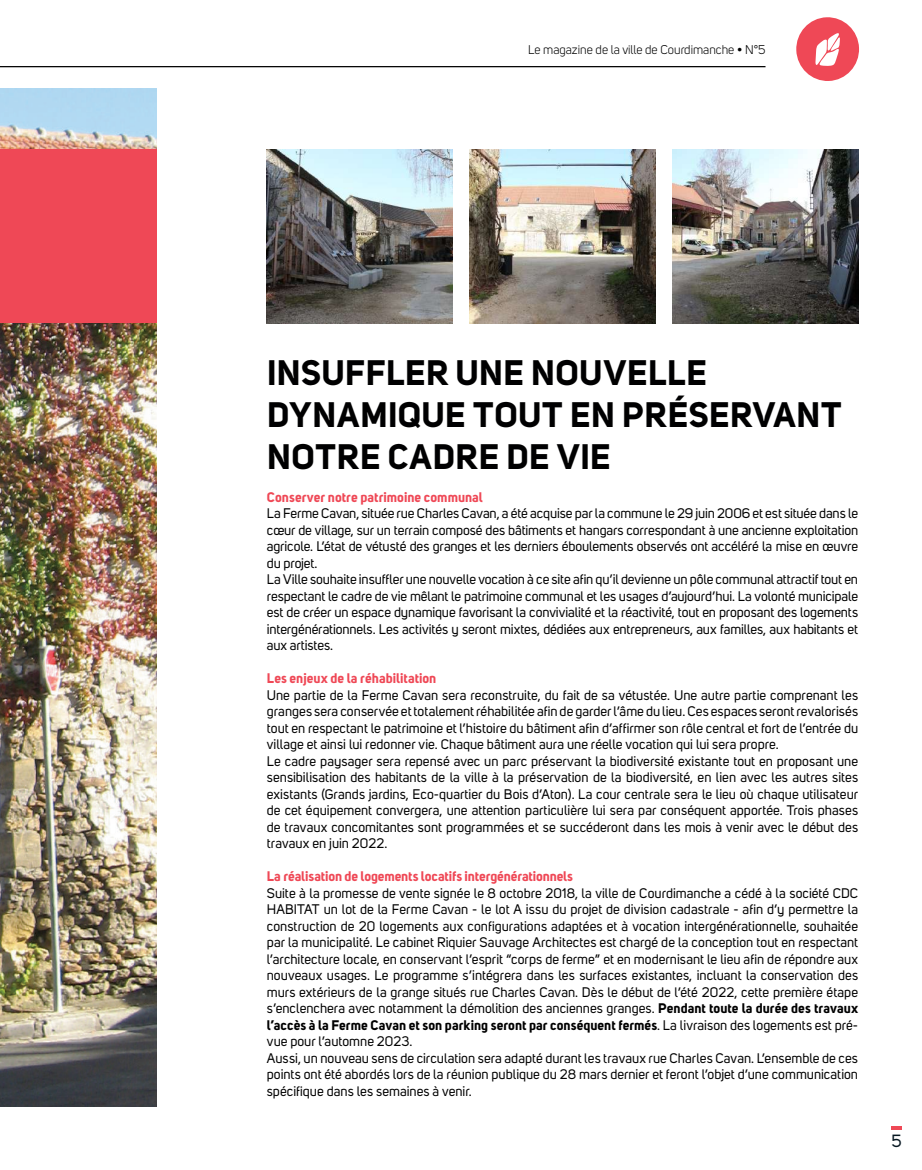
<style>
.page{position:relative;width:922px;height:1170px;background:#fff}
.page>*{position:absolute;margin:0;border:0;box-sizing:border-box;transform-origin:0 0}
.t1{font:700 35px/42px "Uni Sans";letter-spacing:.015em;color:#000001}
.t2{font:17.5px "Uni Sans";color:#071822}
.t3{font:13.75px/16.5px "Uni Sans";color:#000001}
.t4{font:700 13.75px "Uni Sans";color:#ef4856}
.t5{font:12.5px "Uni Sans";color:#000001}
.s1{font-weight:700}
</style>
<div class="page">
<hr style="left:0;top:66px;width:765px;height:1px;background:#000001">
<svg style="left:891px;top:1126px;width:10px;height:3px"></svg>
<img style="left:0;top:89px;width:156px;height:1017px">
<div style="left:0;top:149px;width:156px;height:174px;background:#ef4856"></div>
<img style="left:267px;top:149px;width:185px;height:174px">
<img style="left:469px;top:149px;width:186px;height:174px">
<img style="left:672px;top:149px;width:185px;height:174px">
<svg style="left:796px;top:17px;width:63px;height:64px"></svg>
<p class="t5" style="left:528px;top:43px;width:239px">Le magazine de la ville de Courdimanche • N°5</p>
<h1 class="t1" style="left:267px;top:351px;width:575px">INSUFFLER UNE NOUVELLE<br>DYNAMIQUE TOUT EN PRÉSERVANT<br>NOTRE CADRE DE VIE</h1>
<p class="t4" style="left:267px;top:488px;width:217px">Conserver notre patrimoine communal</p>
<p class="t3" style="left:267px;top:505px;width:592px">La Ferme Cavan, située rue Charles Cavan, a été acquise par la commune le 29 juin 2006 et est située dans le cœur de village, sur un terrain composé des bâtiments et hangars correspondant à une ancienne exploitation agricole. L’état de vétusté des granges et les derniers éboulements observés ont accéléré la mise en œuvre du projet.<br>La Ville souhaite insuffler une nouvelle vocation à ce site afin qu’il devienne un pôle communal attractif tout en respectant le cadre de vie mêlant le patrimoine communal et les usages d’aujourd’hui. La volonté municipale est de créer un espace dynamique favorisant la convivialité et la réactivité, tout en proposant des logements intergénérationnels. Les activités y seront mixtes, dédiées aux entrepreneurs, aux familles, aux habitants et aux artistes.</p>
<p class="t4" style="left:267px;top:669px;width:171px">Les enjeux de la réhabilitation</p>
<p class="t3" style="left:267px;top:686px;width:592px">Une partie de la Ferme Cavan sera reconstruite, du fait de sa vétustée. Une autre partie comprenant les granges sera conservée et totalement réhabilitée afin de garder l’âme du lieu. Ces espaces seront revalorisés tout en respectant le patrimoine et l’histoire du bâtiment afin d’affirmer son rôle central et fort de l’entrée du village et ainsi lui redonner vie. Chaque bâtiment aura une réelle vocation qui lui sera propre.<br>Le cadre paysager sera repensé avec un parc préservant la biodiversité existante tout en proposant une sensibilisation des habitants de la ville à la préservation de la biodiversité, en lien avec les autres sites existants (Grands jardins, Eco-quartier du Bois d’Aton). La cour centrale sera le lieu où chaque utilisateur de cet équipement convergera, une attention particulière lui sera par conséquent apportée. Trois phases de travaux concomitantes sont programmées et se succéderont dans les mois à venir avec le début des travaux en juin 2022.</p>
<p class="t4" style="left:267px;top:867px;width:308px">La réalisation de logements locatifs intergénérationnels</p>
<p class="t3" style="left:267px;top:884px;width:592px">Suite à la promesse de vente signée le 8 octobre 2018, la ville de Courdimanche a cédé à la société CDC HABITAT un lot de la Ferme Cavan - le lot A issu du projet de division cadastrale - afin d’y permettre la construction de 20 logements aux configurations adaptées et à vocation intergénérationnelle, souhaitée par la municipalité. Le cabinet Riquier Sauvage Architectes est chargé de la conception tout en respectant l’architecture locale, en conservant l’esprit “corps de ferme” et en modernisant le lieu afin de répondre aux nouveaux usages. Le programme s’intégrera dans les surfaces existantes, incluant la conservation des murs extérieurs de la grange situés rue Charles Cavan. Dès le début de l’été 2022, cette première étape s’enclenchera avec notamment la démolition des anciennes granges. <span class="s1">Pendant toute la durée des travaux l’accès à la Ferme Cavan et son parking seront par conséquent fermés</span>. La livraison des logements est pré&shy;vue pour l’automne 2023.<br>Aussi, un nouveau sens de circulation sera adapté durant les travaux rue Charles Cavan. L’ensemble de ces points ont été abordés lors de la réunion publique du 28 mars dernier et feront l’objet d’une communication spécifique dans les semaines à venir.</p>
<p class="t2" style="left:891px;top:1130px;width:12px">5</p>
</div>
